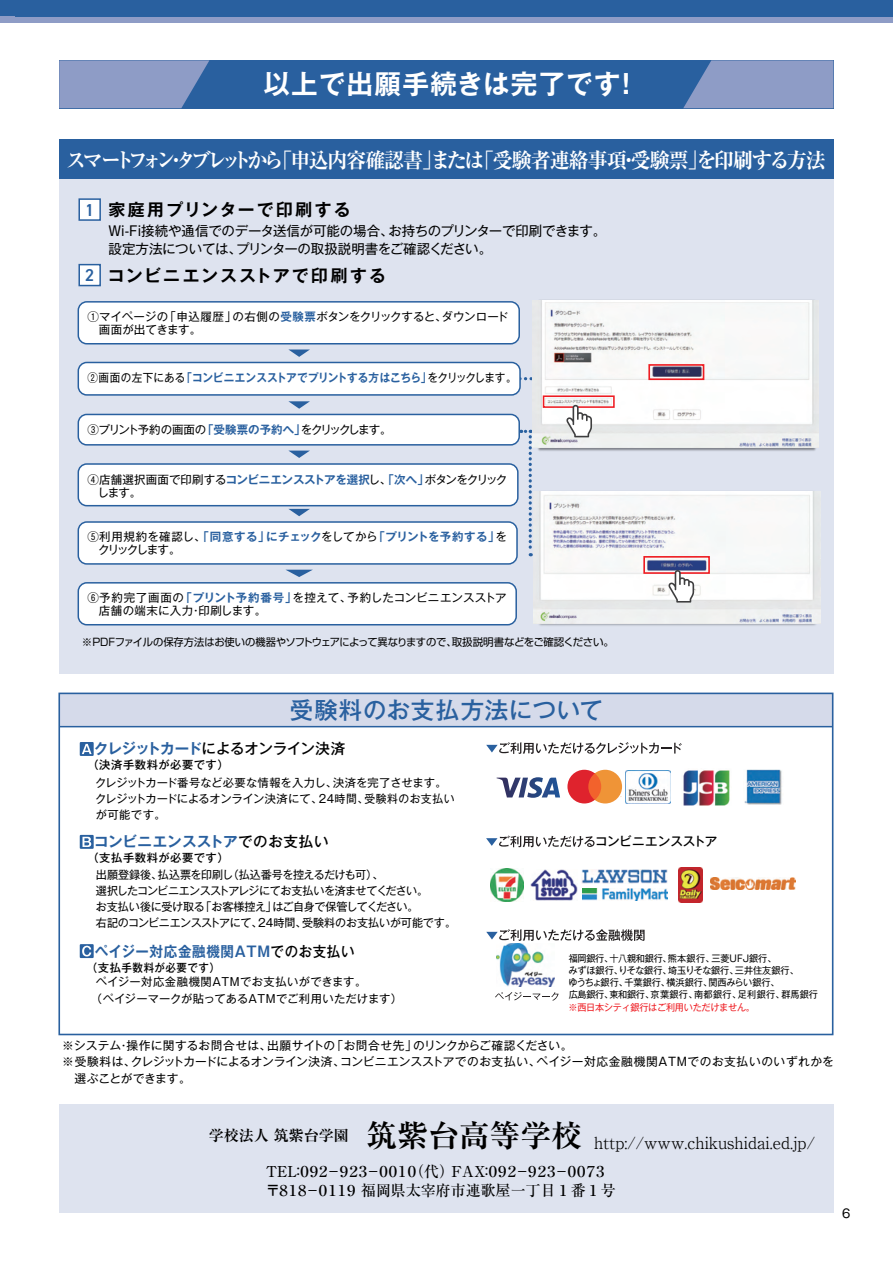
<style>
.page{position:relative;width:893px;height:1263px;background:#fff}
.page>*{position:absolute;margin:0;border:0;box-sizing:border-box;transform-origin:0 0}
.t1{font:700 26.55px "Gothic MB101 Pro De";letter-spacing:.045em;color:#fff}
.t2{font:500 23.4px "Gothic MB101 Pro";letter-spacing:.03em;color:#29609f}
.t3{font:700 expanded 21px "Ryumin Pro";letter-spacing:-.095em;color:#fff;scale:.95 1}
.t4{font:600 17.25px "DIN2014";color:#29609f}
.t5{font:700 16.8px "Gothic MB101 Pro De";letter-spacing:.13em;color:#000}
.t6{font:300 16.5px "Ryumin Pro";color:#000}
.t7{font:500 15px "Ryumin Pro";letter-spacing:-.37em;color:#000}
.t8{font:500 15px "Ryumin Pro";color:#000}
.t9{font:700 15px "Ryumin Pro";color:#000}
.t10{font:700 14.55px "Gothic MB101 Pro De";letter-spacing:.045em;color:#29609f;scale:.93 1}
.t11{font:500 14.55px "Gothic MB101 Pro";letter-spacing:-.01em;color:#000}
.t12{font:700 14.55px "Gothic MB101 Pro De";letter-spacing:.005em;color:#29609f}
.t13{font:13.5px/18px "Gothic MB101 Pro";letter-spacing:-.015em;color:#000}
.t14{font:500 12.6px "Gothic MB101 Pro";letter-spacing:-.005em;color:#000}
.t15{font:12px "Gothic MB101 Pro";color:#000}
.t16{font:11.7px/16.2px "Gothic MB101 Pro";letter-spacing:.02em;color:#000}
.t17{font:11.55px/12.9px "Gothic MB101 Pro";letter-spacing:-.01em;color:#000}
.t18{font:11.55px/12.9px "Gothic MB101 Pro";letter-spacing:.025em;color:#000}
.t19{font:700 11.55px "Gothic MB101 Pro De";letter-spacing:-.005em;color:#29609f;scale:.92 1}
.t20{font:700 11.55px "Gothic MB101 Pro De";letter-spacing:.025em;color:#29609f}
.t21{font:11.55px "Gothic MB101 Pro";letter-spacing:-.105em;color:#000}
.t22{font:11.55px "Gothic MB101 Pro";letter-spacing:-.155em;color:#000}
.t23{font:11.25px/16.2px "Gothic MB101 Pro";letter-spacing:-.035em;color:#000}
.t24{font:11.25px/16.2px "Gothic MB101 Pro";letter-spacing:-.01em;color:#000}
.t25{font:11.25px/16.2px "Gothic MB101 Pro";letter-spacing:.035em;color:#000}
.t26{font:500 11.25px "Gothic MB101 Pro";letter-spacing:.05em;color:#000}
.t27{font:500 11.25px "Gothic MB101 Pro";letter-spacing:.05em;color:#000;scale:.93 1}
.t28{font:10.5px "Shin Go Pro";letter-spacing:-.03em;color:#000}
.t29{font:9.45px/11.9px "Gothic MB101 Pro";color:#000;scale:.96 1}
.t30{font:9.45px "Gothic MB101 Pro";letter-spacing:-.03em;color:#ee1d23;scale:.96 1}
.s1{font-family:"DIN2014";font-weight:600;font-size:17.25px;color:#29609f}
.s2{font-family:"Gothic MB101 Pro De";font-weight:700;color:#29609f}
.s3{font-family:"Gothic MB101 Pro";font-weight:400;color:#000}
.s4{font-family:"Gothic MB101 Pro";font-weight:500;color:#000}
.s5{font-family:"Koz Go Pr 6 N"}
.s6{font-size:30.75px}
</style>
<div class="page">
<div style="left:0;top:0;width:893px;height:18px;background:#29609f"></div>
<div style="left:0;top:17px;width:893px;height:5px;background:#8e9cc6"></div>
<div style="left:59px;top:1104px;width:774px;height:109px;background:#dee3ef"></div>
<div style="left:59px;top:179px;width:774px;height:495px;background:#dee3ef"></div>
<div style="left:59px;top:139px;width:774px;height:40px;background:#29609f"></div>
<div style="left:59px;top:60px;width:774px;height:48px;background:#29609f"></div>
<svg style="left:59px;top:60px;width:150px;height:48px;background:#8396c2"></svg>
<svg style="left:683px;top:60px;width:150px;height:48px;background:#8395c1"></svg>
<svg style="left:521px;top:377px;width:11px;height:3px"></svg>
<svg style="left:521px;top:430px;width:12px;height:126px"></svg>
<div style="left:79px;top:199px;width:21px;height:21px;background:#fff"></div>
<div style="left:78px;top:198px;width:23px;height:23px;border:2px solid #29609f"></div>
<div style="left:79px;top:265px;width:21px;height:21px;background:#fff"></div>
<div style="left:78px;top:264px;width:23px;height:22px;border:2px solid #29609f"></div>
<div style="left:78px;top:302px;width:441px;height:42px;background:#fff;border-radius:9px"></div>
<div style="left:78px;top:301px;width:442px;height:43px;border:2px solid #29609f;border-radius:9px"></div>
<div style="left:78px;top:362px;width:442px;height:33px;background:#fff;border-radius:9px"></div>
<div style="left:78px;top:362px;width:443px;height:34px;border:2px solid #29609f;border-radius:9px"></div>
<div style="left:78px;top:522px;width:439px;height:42px;background:#fff;border-radius:9px"></div>
<div style="left:78px;top:521px;width:440px;height:44px;border:2px solid #29609f;border-radius:9px"></div>
<div style="left:78px;top:583px;width:438px;height:42px;background:#fff;border-radius:9px"></div>
<div style="left:78px;top:582px;width:439px;height:43px;border:2px solid #29609f;border-radius:9px"></div>
<div style="left:78px;top:414px;width:441px;height:31px;background:#fff;border-radius:9px"></div>
<div style="left:78px;top:414px;width:442px;height:32px;border:2px solid #29609f;border-radius:9px"></div>
<div style="left:78px;top:464px;width:440px;height:42px;background:#fff;border-radius:9px"></div>
<div style="left:78px;top:463px;width:441px;height:43px;border:2px solid #29609f;border-radius:9px"></div>
<svg style="left:288px;top:349px;width:22px;height:8px"></svg>
<svg style="left:288px;top:401px;width:22px;height:8px"></svg>
<svg style="left:289px;top:451px;width:20px;height:7px"></svg>
<svg style="left:289px;top:509px;width:21px;height:7px"></svg>
<svg style="left:286px;top:570px;width:26px;height:7px"></svg>
<div style="left:59px;top:693px;width:774px;height:34px;background:#d5daea"></div>
<svg style="left:486px;top:835px;width:108px;height:12px"></svg>
<svg style="left:486px;top:929px;width:159px;height:12px"></svg>
<svg style="left:486px;top:742px;width:196px;height:12px"></svg>
<svg style="left:495px;top:992px;width:64px;height:9px"></svg>
<div style="left:58px;top:692px;width:775px;height:343px;border:2px solid #29609f"></div>
<hr style="left:59px;top:726px;width:774px;height:1px;background:#29609f">
<svg style="left:80px;top:742px;width:14px;height:14px"></svg>
<svg style="left:80px;top:835px;width:14px;height:14px"></svg>
<svg style="left:80px;top:944px;width:14px;height:14px"></svg>
<img style="left:538px;top:300px;width:278px;height:151px">
<img style="left:532px;top:301px;width:286px;height:147px">
<div style="left:543px;top:395px;width:72px;height:13px;border:2px solid #ee1d23"></div>
<svg style="left:566px;top:405px;width:26px;height:32px"></svg>
<div style="left:648px;top:364px;width:56px;height:16px;border:2px solid #ee1d23"></div>
<img style="left:536px;top:623px;width:282px;height:3px">
<img style="left:533px;top:491px;width:287px;height:132px">
<div style="left:643px;top:556px;width:67px;height:18px;border:2px solid #ee1d23"></div>
<svg style="left:669px;top:570px;width:25px;height:33px"></svg>
<img style="left:625px;top:770px;width:46px;height:34px">
<img style="left:683px;top:770px;width:47px;height:35px">
<img style="left:744px;top:770px;width:38px;height:34px">
<svg style="left:496px;top:777px;width:64px;height:21px"></svg>
<svg style="left:567px;top:770px;width:55px;height:33px;background:#eb7450"></svg>
<img style="left:582px;top:870px;width:86px;height:13px">
<img style="left:530px;top:870px;width:47px;height:31px">
<img style="left:678px;top:868px;width:24px;height:35px">
<img style="left:582px;top:888px;width:86px;height:13px">
<img style="left:491px;top:869px;width:33px;height:33px">
<img style="left:710px;top:878px;width:86px;height:11px">
<img style="left:497px;top:944px;width:57px;height:42px">
<h1 class="t1" style="left:263px;top:62px;width:378px">以上で出願手続きは完了です！</h1>
<h3 class="t3" style="left:66px;top:143px;width:801px">スマートフォン・タブレットから「申込内容確認書」または「受験者連絡事項・受験票」を印刷する方法</h3>
<h3 class="t5" style="left:109px;top:196px;width:244px">家庭用プリンターで印刷する</h3>
<p class="t13" style="left:109px;top:220px;width:499px">Wi-Fi接続や通信でのデータ送信が可能の場合、お持ちのプリンターで印刷できます。設定方法については、プリンターの取扱説明書をご確認ください。</p>
<h3 class="t4" style="left:85px;top:198px;width:11px">1</h3>
<h3 class="t5" style="left:85px;top:261px;width:302px"><span class="s1">2</span> コンビニエンスストアで印刷する</h3>
<p class="t17" style="left:99px;top:309px;width:411px;text-indent:-12px">①マイページの「申込履歴」の右側の<span class="s2">受験票</span>ボタンをクリックすると、ダウンロード画面が出てきます。</p>
<p class="t19" style="left:87px;top:368px;width:468px"><span class="s3">②画面の左下にある</span>「コンビニエンスストアでプリントする方はこちら」<span class="s3">をクリックします。</span></p>
<p class="t21" style="left:87px;top:420px;width:306px">③プリント予約の画面の<span class="s2">「受験票の予約へ」</span>をクリックします。</p>
<p class="t17" style="left:98px;top:471px;width:411px;text-indent:-10px">④店舗選択画面で印刷する<span class="s2">コンビニエンスストアを選択</span>し、<span class="s2">「次へ」</span>ボタンをクリックします。</p>
<p class="t20" style="left:87px;top:527px;width:421px"><span class="s3">⑤利用規約を確認し、</span>「同意する」にチェック<span class="s3">をしてから</span>「プリントを予約する」<span class="s3">を</span></p>
<p class="t22" style="left:98px;top:540px;width:84px">クリックします。</p>
<p class="t18" style="left:99px;top:590px;width:409px;text-indent:-12px">⑥予約完了画面の<span class="s2">「プリント予約番号」</span>を控えて、予約したコンビニエンスストア店舗の端末に入力・印刷します。</p>
<p class="t28" style="left:82px;top:634px;width:534px">※PDFファイルの保存方法はお使いの機器やソフトウェアによって異なりますので、取扱説明書などをご確認ください。</p>
<h2 class="t2" style="left:290px;top:690px;width:315px">受験料のお支払方法について</h2>
<p class="t11" style="left:94px;top:737px;width:253px"><span class="s2">クレジットカード</span>によるオンライン決済</p>
<p class="t26" style="left:87px;top:756px;width:143px">（決済手数料が必要です）</p>
<p class="t24" style="left:95px;top:773px;width:361px">クレジットカード番号など必要な情報を入力し、決済を完了させます。クレジットカードによるオンライン決済にて、24時間、受験料のお支払いが可能です。</p>
<p class="t12" style="left:94px;top:830px;width:236px">コンビニエンスストア<span class="s4">でのお支払い</span></p>
<p class="t26" style="left:87px;top:849px;width:143px">（支払手数料が必要です）</p>
<p class="t14" style="left:595px;top:831px;width:124px">コンビニエンスストア</p>
<p class="t23" style="left:96px;top:865px;width:362px">出願登録後、払込票を印刷し（払込番号を控えるだけも可）、<br>選択したコンビニエンスストアレジにてお支払いを済ませてください。<br>お支払い後に受け取る「お客様控え」はご自身で保管してください。<br>右記のコンビニエンスストアにて、24時間、受験料のお支払いが可能です。</p>
<p class="t10" style="left:95px;top:939px;width:281px">ペイジー対応金融機関ATM<span class="s4">でのお支払い</span></p>
<p class="t27" style="left:87px;top:958px;width:145px">（支払手数料が必要です）</p>
<p class="t25" style="left:91px;top:972px;width:313px;text-indent:5px">ペイジー対応金融機関ATMでお支払いができます。<br>（ペイジーマークが貼ってあるATMでご利用いただけます）</p>
<p class="t29" style="left:568px;top:951px;width:261px">福岡銀行、<span class="s5">十八</span>親和銀行、熊本銀行、三菱UFJ銀行、<br>みずほ銀行、りそな銀行、埼玉りそな銀行、三井住友銀行、<br>ゆうちょ銀行、千葉銀行、横浜銀行、関西みらい銀行、<br>広島銀行、東和銀行、京葉銀行、南都銀行、足利銀行、群馬銀行</p>
<p class="t30" style="left:568px;top:1000px;width:196px">※西日本シティ銀行はご利用いただけません。</p>
<p class="t16" style="left:62px;top:1036px;width:773px">※システム・操作に関するお問合せは、出願サイトの「お問合せ先」のリンクからご確認ください。<br>※受験料は、クレジットカードによるオンライン決済、コンビニエンスストアでのお支払い、ペイジー対応金融機関ATMでのお支払いのいずれかを　選ぶことができます。</p>
<h3 class="t9" style="left:209px;top:1123px;width:375px">学校法人 筑紫台学園 <span class="s6">筑紫台高等学校</span></h3>
<h3 class="t6" style="left:594px;top:1129px;width:222px">http://www.chikushidai.ed.jp/</h3>
<h3 class="t7" style="left:264px;top:1159px;width:345px">ＴＥＬ：０９２－９２３－００１０（代）ＦＡＸ：０９２－９２３－００７３</h3>
<h3 class="t8" style="left:266px;top:1178px;width:352px">〒８１８－０１１９ 福岡県太宰府市連歌屋一丁目１番１号</h3>
<p class="t15" style="left:842px;top:1204px;width:10px">6</p>
</div>
